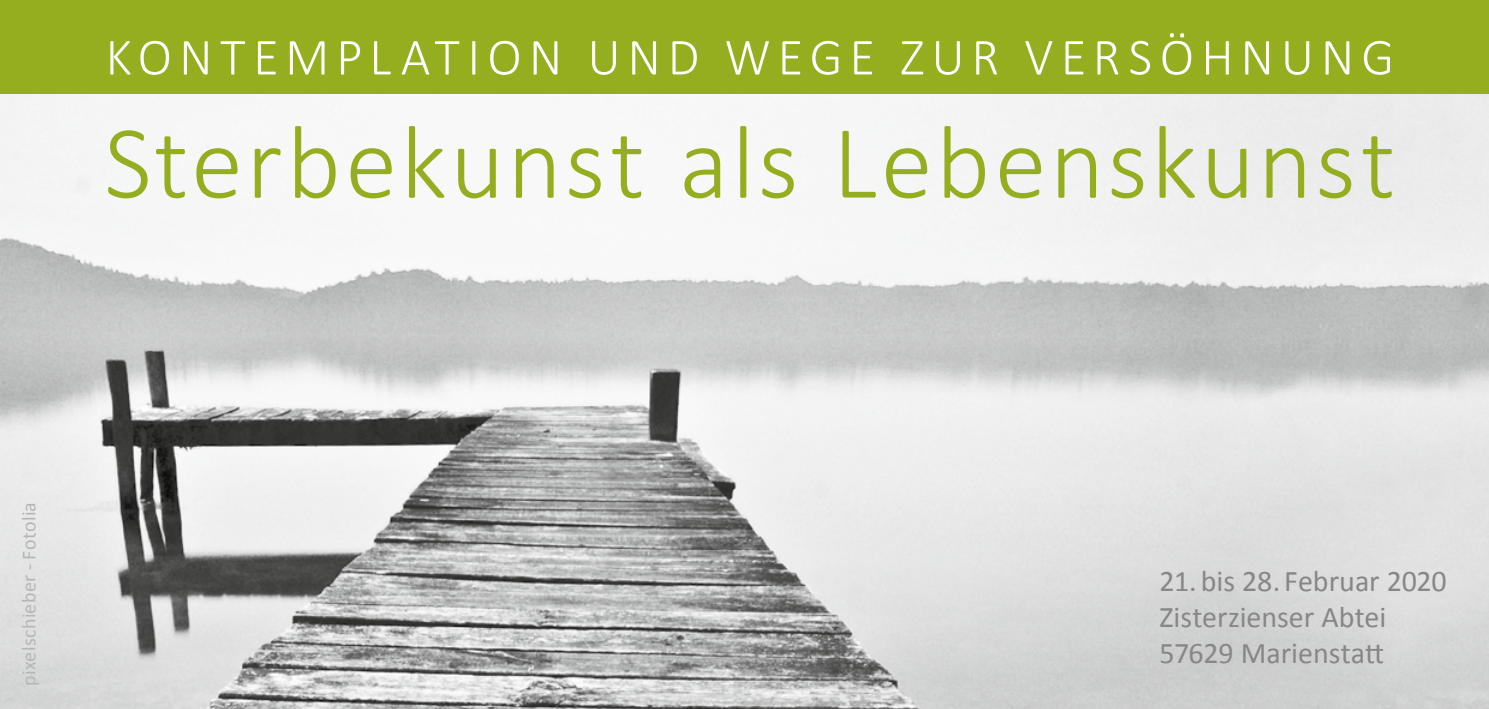
<style>
.page{position:relative;width:1489px;height:709px;background:#fff}
.page>*{position:absolute;margin:0;border:0;box-sizing:border-box;transform-origin:0 0}
.t1{font:300 105px "Calibri";letter-spacing:.03em;color:#95ae1f}
.t2{font:300 52.5px "Calibri";letter-spacing:.13em;color:#fff}
.t3{font:30px/36px "Calibri";color:#868786}
.t4{font:20px "Calibri";letter-spacing:.015em;color:#b5b6b7}
</style>
<div class="page">
<img style="left:0;top:94px;width:1488px;height:615px">
<div style="left:0;top:0;width:1488px;height:94px;background:#95ae1f"></div>
<h2 class="t2" style="left:105px;top:24px;width:1289px">KONTEMPLATION UND WEGE ZUR VERSÖHNUNG</h2>
<h1 class="t1" style="left:104px;top:97px;width:1292px">Sterbekunst als Lebenskunst</h1>
<p class="t4" style="left:16px;top:686px;width:186px;rotate:-90deg">pixelschieber - Fotolia</p>
<p class="t3" style="left:1159px;top:561px;width:289px">21. bis 28. Februar 2020<br>Zisterzienser Abtei<br>57629 Marienstatt</p>
</div>
